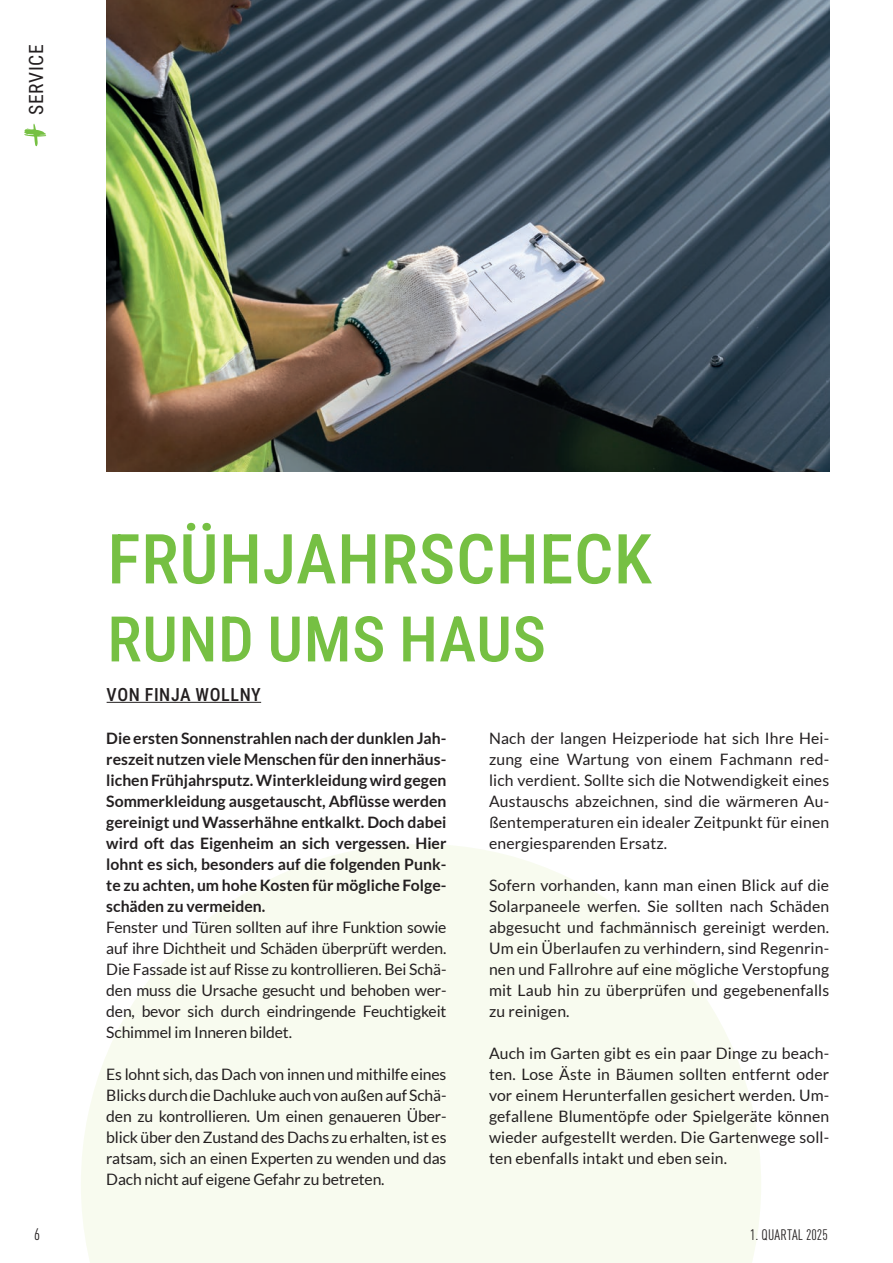
<style>
.page{position:relative;width:893px;height:1263px;background:#fff}
.page>*{position:absolute;margin:0;border:0;box-sizing:border-box;transform-origin:0 0}
.t1{font:500 69px "Roboto Condensed";letter-spacing:.01em;color:#76c043}
.t2{font:500 63px "Roboto Condensed";letter-spacing:.01em;color:#76c043}
.Überschriften{font:19.5px "Roboto Condensed";letter-spacing:.035em;color:#231f20}
.t3{font:500 18px "Roboto Condensed";letter-spacing:.035em;color:#231f20}
.t4{font:condensed 16.5px "DIN Pro";color:#231f20}
.t5{font:15.75px/21px "Lato";letter-spacing:.01em;color:#231f20;text-align:justify}
.t6{font:700 15.75px/21px "Lato";color:#231f20;text-align:justify}
.t7{font:condensed 15px "DIN Pro";color:#231f20}
</style>
<div class="page">
<svg style="left:81px;top:844px;width:680px;height:419px;fill:#f8fbef"></svg>
<img style="left:106px;top:0;width:723px;height:471px">
<hr style="left:107px;top:702px;width:154px;height:1px;background:#231f20">
<svg style="left:24px;top:124px;width:22px;height:22px"></svg>
<p class="Überschriften" style="left:23px;top:115px;width:72px;rotate:-90deg">SERVICE</p>
<p class="t1" style="left:108px;top:510px;width:546px">FRÜHJAHRSCHECK</p>
<p class="t2" style="left:107px;top:595px;width:440px">RUND UMS HAUS</p>
<p class="t3" style="left:107px;top:682px;width:156px">VON FINJA WOLLNY</p>
<p class="t6" style="left:106px;top:728px;width:342px">Die ersten Sonnenstrahlen nach der dunklen Jah&shy;reszeit nutzen viele Menschen für den innerhäus&shy;lichen Frühjahrsputz. Winterkleidung wird gegen Sommerkleidung ausgetauscht, Abflüsse werden gereinigt und Wasserhähne entkalkt. Doch dabei wird oft das Eigenheim an sich vergessen. Hier lohnt es sich, besonders auf die folgenden Punk&shy;te zu achten, um hohe Kosten für mögliche Folge&shy;schäden zu vermeiden.</p>
<p class="t5" style="left:106px;top:917px;width:342px">Fenster und Türen sollten auf ihre Funktion sowie auf ihre Dichtheit und Schäden überprüft werden.<br>Die Fassade ist auf Risse zu kontrollieren. Bei Schä&shy;den muss die Ursache gesucht und behoben wer&shy;den, bevor sich durch eindringende Feuchtigkeit Schimmel im Inneren bildet.</p>
<p class="t5" style="left:106px;top:1064px;width:342px">Es lohnt sich, das Dach von innen und mithilfe eines Blicks durch die Dachluke auch von außen auf Schä&shy;den zu kontrollieren. Um einen genaueren Über&shy;blick über den Zustand des Dachs zu erhalten, ist es ratsam, sich an einen Experten zu wenden und das Dach nicht auf eigene Gefahr zu betreten.</p>
<p class="t5" style="left:489px;top:728px;width:342px">Nach der langen Heizperiode hat sich Ihre Hei&shy;zung eine Wartung von einem Fachmann red&shy;lich verdient. Sollte sich die Notwendigkeit eines Austauschs abzeichnen, sind die wärmeren Au&shy;ßentemperaturen ein idealer Zeitpunkt für einen energiesparenden Ersatz.</p>
<p class="t5" style="left:489px;top:875px;width:342px">Sofern vorhanden, kann man einen Blick auf die Solarpaneele werfen. Sie sollten nach Schäden abgesucht und fachmännisch gereinigt werden.<br>Um ein Überlaufen zu verhindern, sind Regenrin&shy;nen und Fallrohre auf eine mögliche Verstopfung mit Laub hin zu überprüfen und gegebenenfalls zu reinigen.</p>
<p class="t5" style="left:489px;top:1043px;width:342px">Auch im Garten gibt es ein paar Dinge zu beach&shy;ten. Lose Äste in Bäumen sollten entfernt oder vor einem Herunterfallen gesichert werden. Um&shy;gefallene Blumentöpfe oder Spielgeräte können wieder aufgestellt werden. Die Gartenwege soll&shy;ten ebenfalls intakt und eben sein.</p>
<p class="t4" style="left:34px;top:1222px;width:7px">6</p>
<p class="t7" style="left:750px;top:1223px;width:79px">1. QUARTAL 2025</p>
</div>
